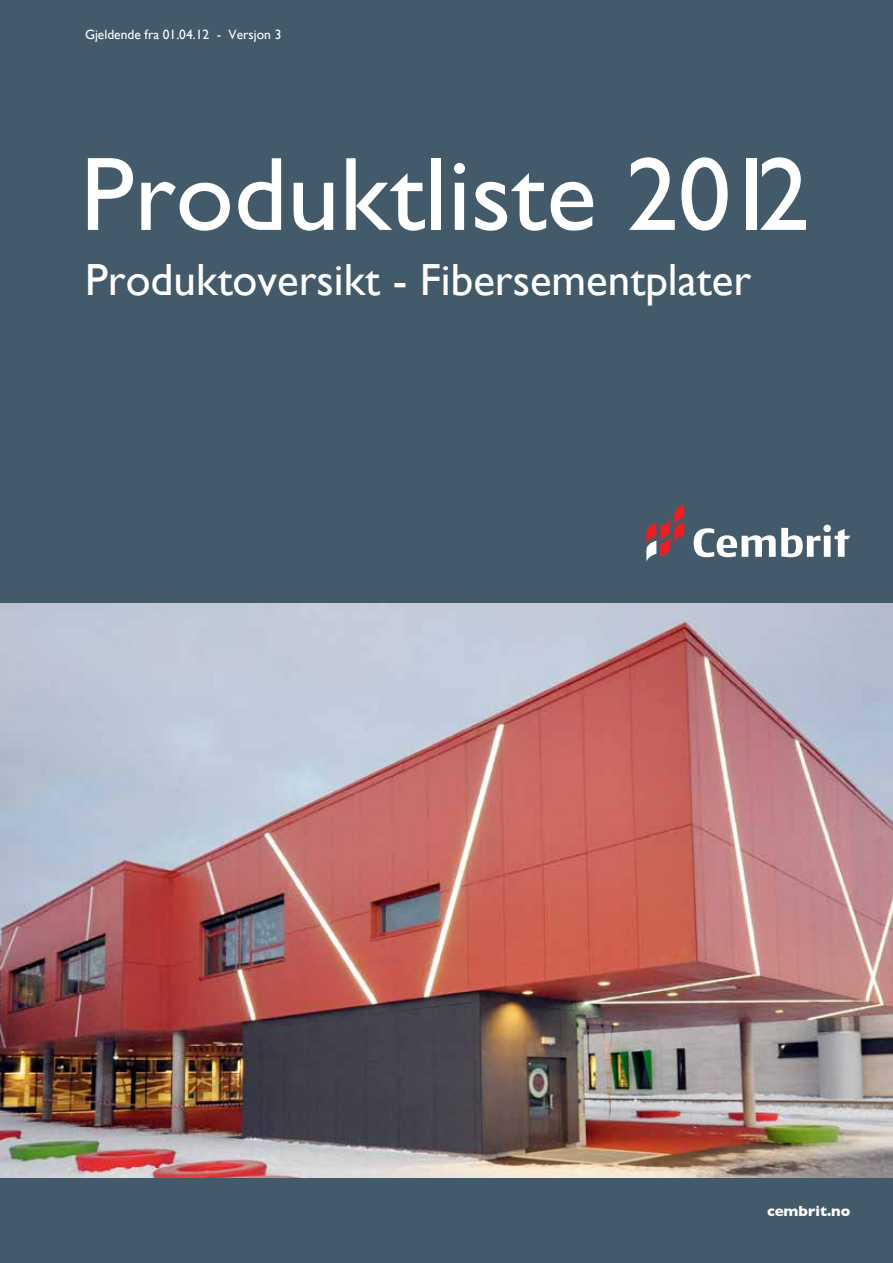
<style>
.page{position:relative;width:893px;height:1263px;background:#425a69}
.page>*{position:absolute;margin:0;border:0;box-sizing:border-box;transform-origin:0 0}
.t1{font:105px "Gill Sans";color:#fff}
.t2{font:45px "Gill Sans";color:#fff}
.t3{font:700 15px "Gill Sans";color:#fff}
.t4{font:13.5px "Gill Sans";color:#fff}
</style>
<div class="page">
<img style="left:0;top:604px;width:893px;height:574px">
<svg style="left:694px;top:525px;width:156px;height:32px"></svg>
<svg style="left:646px;top:504px;width:38px;height:58px"></svg>
<p class="t4" style="left:85px;top:27px;width:198px">Gjeldende fra 01.04.12 - Versjon 3</p>
<h1 class="t1" style="left:81px;top:133px;width:730px">Produktliste 2012</h1>
<p class="t2" style="left:85px;top:253px;width:668px">Produktoversikt - Fibersementplater</p>
<p class="t3" style="left:767px;top:1202px;width:85px">cembrit.no</p>
</div>
